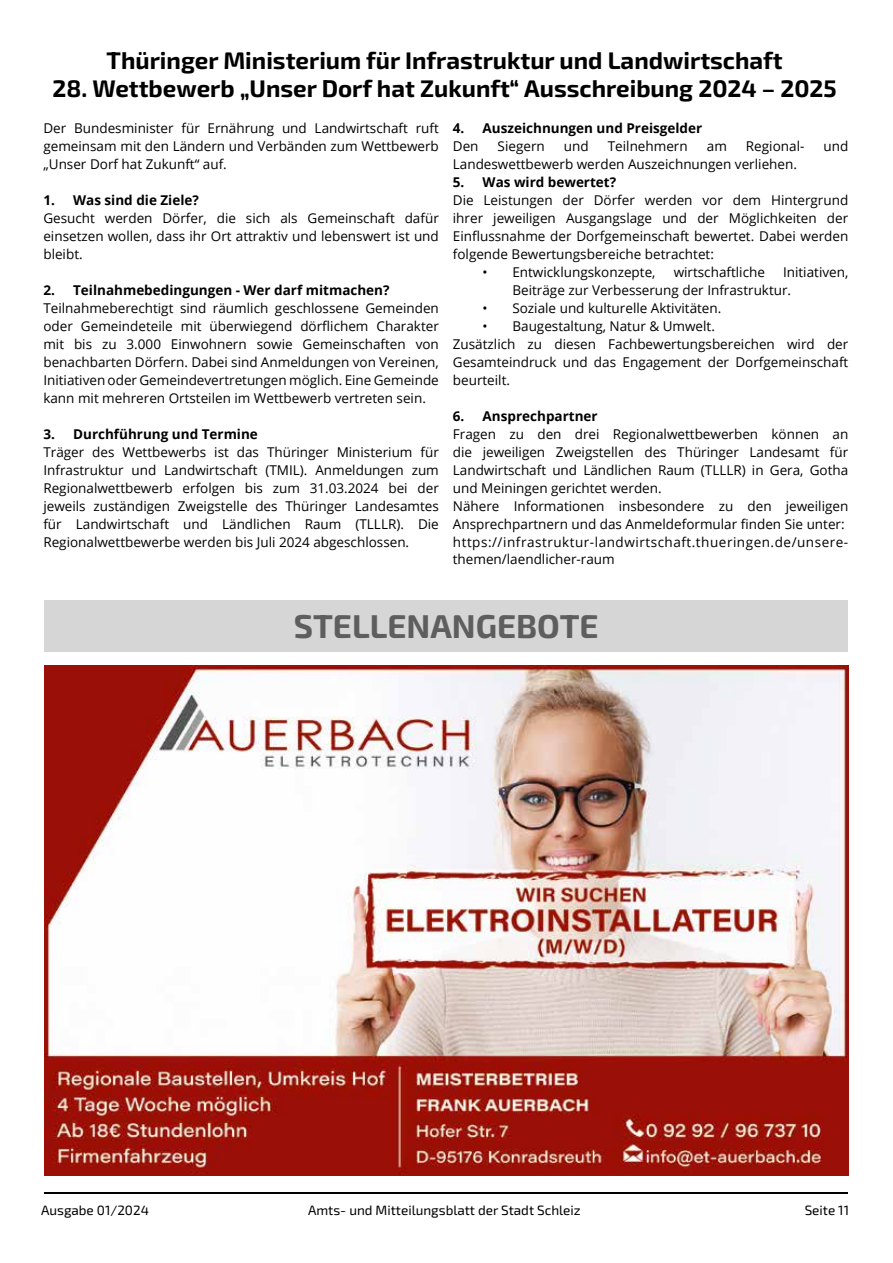
<style>
.page{position:relative;width:893px;height:1263px;background:#fff}
.page>*{position:absolute;margin:0;border:0;box-sizing:border-box;transform-origin:0 0}
.t1{font:700 33px "Exo 2";color:#5f5e5e}
.t2{font:700 24px "Exo 2";color:#000}
.t3{font:13.5px/18px "Open Sans";color:#000;text-align:justify}
.t4{font:700 13.5px "Open Sans";color:#000}
.t5{font:13.5px "Exo 2";color:#000}
</style>
<div class="page">
<hr style="left:45px;top:1192px;width:803px;height:1px;background:#000">
<div style="left:44px;top:601px;width:804px;height:51px;background:#d6d6d6"></div>
<img style="left:44px;top:665px;width:804px;height:510px">
<h2 class="t2" style="left:107px;top:43px;width:678px">Thüringer Ministerium für Infrastruktur und Landwirtschaft</h2>
<h2 class="t2" style="left:53px;top:72px;width:786px">28. Wettbewerb „Unser Dorf hat Zukunft“ Ausschreibung 2024 – 2025</h2>
<p class="t4" style="left:453px;top:118px;width:251px">4. Auszeichnungen und Preisgelder</p>
<p class="t3" style="left:453px;top:136px;width:27px">Den</p>
<p class="t3" style="left:498px;top:136px;width:49px">Siegern</p>
<p class="t3" style="left:564px;top:136px;width:26px">und</p>
<p class="t3" style="left:608px;top:136px;width:81px">Teilnehmern</p>
<p class="t3" style="left:707px;top:136px;width:22px">am</p>
<p class="t3" style="left:746px;top:136px;width:60px">Regional-</p>
<p class="t3" style="left:823px;top:136px;width:26px">und</p>
<p class="t3" style="left:453px;top:154px;width:346px">Landeswettbewerb werden Auszeichnungen verliehen.</p>
<p class="t4" style="left:453px;top:172px;width:165px">5. Was wird bewertet?</p>
<p class="t3" style="left:453px;top:190px;width:397px">Die Leistungen der Dörfer werden vor dem Hintergrund ihrer jeweiligen Ausgangslage und der Möglichkeiten der Einflussnahme der Dorfgemeinschaft bewertet. Dabei werden folgende Bewertungsbereiche betrachtet:</p>
<p class="t3" style="left:483px;top:262px;width:174px">• Entwicklungskonzepte,</p>
<p class="t3" style="left:674px;top:262px;width:93px">wirtschaftliche</p>
<p class="t3" style="left:43px;top:118px;width:397px">Der Bundesminister für Ernährung und Landwirtschaft ruft gemeinsam mit den Ländern und Verbänden zum Wettbewerb „Unser Dorf hat Zukunft“ auf.</p>
<p class="t4" style="left:43px;top:190px;width:157px">1. Was sind die Ziele?</p>
<p class="t3" style="left:43px;top:208px;width:397px">Gesucht werden Dörfer, die sich als Gemeinschaft dafür einsetzen wollen, dass ihr Ort attraktiv und lebenswert ist und bleibt.</p>
<p class="t4" style="left:43px;top:280px;width:348px">2. Teilnahmebedingungen - Wer darf mitmachen?</p>
<p class="t3" style="left:43px;top:298px;width:397px">Teilnahmeberechtigt sind räumlich geschlossene Gemeinden oder Gemeindeteile mit überwiegend dörflichem Charakter mit bis zu 3.000 Einwohnern sowie Gemeinschaften von benachbarten Dörfern. Dabei sind Anmeldungen von Vereinen, Initiativen oder Gemeindevertretungen möglich. Eine Gemeinde kann mit mehreren Ortsteilen im Wettbewerb vertreten sein.</p>
<p class="t4" style="left:43px;top:424px;width:216px">3. Durchführung und Termine</p>
<p class="t3" style="left:43px;top:442px;width:397px">Träger des Wettbewerbs ist das Thüringer Ministerium für Infrastruktur und Landwirtschaft (TMIL). Anmeldungen zum Regionalwettbewerb erfolgen bis zum 31.03.2024 bei der jeweils zuständigen Zweigstelle des Thüringer Landesamtes für Landwirtschaft und Ländlichen Raum (TLLLR). Die Regionalwettbewerbe werden bis Juli 2024 abgeschlossen.</p>
<p class="t3" style="left:512px;top:262px;width:337px;text-indent:271px">Initiativen,<br>Beiträge zur Verbesserung der Infrastruktur.</p>
<p class="t3" style="left:483px;top:298px;width:240px">• Soziale und kulturelle Aktivitäten.</p>
<p class="t3" style="left:453px;top:316px;width:397px;text-align:left;text-indent:30px">• Baugestaltung, Natur &amp; Umwelt.<br>Zusätzlich zu diesen Fachbewertungsbereichen wird der Gesamteindruck und das Engagement der Dorfgemeinschaft beurteilt.</p>
<p class="t4" style="left:453px;top:406px;width:146px">6. Ansprechpartner</p>
<p class="t3" style="left:453px;top:424px;width:397px;text-align:left">Fragen zu den drei Regionalwettbewerben können an die jeweiligen Zweigstellen des Thüringer Landesamt für Landwirtschaft und Ländlichen Raum (TLLLR) in Gera, Gotha und Meiningen gerichtet werden.<br>Nähere Informationen insbesondere zu den jeweiligen Ansprechpartnern und das Anmeldeformular finden Sie unter: https://infrastruktur-landwirtschaft.thueringen.de/unsere&shy;themen/laendlicher-raum</p>
<h1 class="t1" style="left:294px;top:603px;width:306px">STELLENANGEBOTE</h1>
<p class="t5" style="left:41px;top:1201px;width:109px">Ausgabe 01/2024</p>
<p class="t5" style="left:308px;top:1201px;width:274px">Amts- und Mitteilungsblatt der Stadt Schleiz</p>
<p class="t5" style="left:805px;top:1201px;width:46px">Seite 11</p>
</div>
